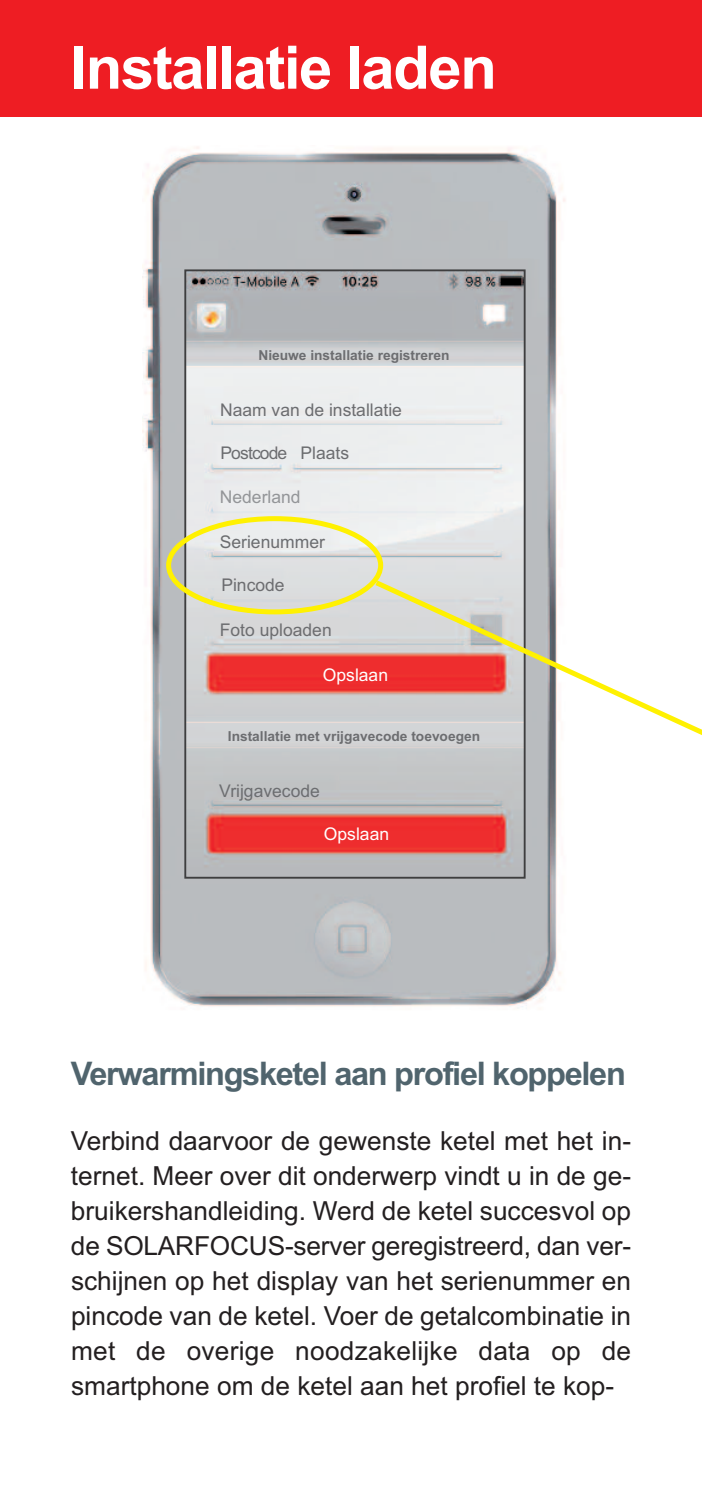
<style>
.page{position:relative;width:702px;height:1489px;background:#fff}
.page>*{position:absolute;margin:0;border:0;box-sizing:border-box;transform-origin:0 0}
.t1{font:700 60px "Arial";letter-spacing:-.025em;color:#fff}
.t2{font:700 32.5px "Arial";letter-spacing:-.04em;color:#50646d}
.t3{font:26.25px/35px "Arial";color:#231f20;text-align:justify}
.t4{font:17.5px "Arial";color:#6c6d70}
.t5{font:17.5px "Arial";color:#fff}
.t6{font:17.5px "Arial";letter-spacing:-.05em;color:#6c6d70}
.t7{font:17.5px "Arial";color:#939598}
.t8{font:700 13.75px "Arial";color:#6c6d70}
</style>
<div class="page">
<img style="left:143px;top:146px;width:423px;height:863px">
<div style="left:0;top:0;width:701px;height:116px;background:#ee1d23"></div>
<img style="left:187px;top:272px;width:335px;height:603px">
<div style="left:184px;top:269px;width:341px;height:609px;border:2px solid #3e3e3f"></div>
<svg style="left:166px;top:516px;width:217px;height:98px;background:#dfdfc5"></svg>
<svg style="left:370px;top:576px;width:332px;height:267px"></svg>
<h1 class="t1" style="left:70px;top:33px;width:428px">Installatie laden</h1>
<p class="t8" style="left:258px;top:347px;width:193px">Nieuwe installatie registreren</p>
<p class="t4" style="left:220px;top:399px;width:183px">Naam van de installatie</p>
<p class="t6" style="left:220px;top:443px;width:130px">Postcode Plaats</p>
<p class="t7" style="left:220px;top:487px;width:82px">Nederland</p>
<p class="t4" style="left:220px;top:532px;width:107px">Serienummer</p>
<p class="t4" style="left:221px;top:575px;width:65px">Pincode</p>
<p class="t4" style="left:220px;top:619px;width:113px">Foto uploaden</p>
<p class="t5" style="left:323px;top:664px;width:67px">Opslaan</p>
<p class="t8" style="left:228px;top:727px;width:254px">Installatie met vrijgavecode toevoegen</p>
<p class="t4" style="left:219px;top:780px;width:102px">Vrijgavecode</p>
<p class="t5" style="left:324px;top:824px;width:67px">Opslaan</p>
<p class="t2" style="left:71px;top:1054px;width:556px">Verwarmingsketel aan profiel koppelen</p>
<p class="t3" style="left:71px;top:1123px;width:562px">Verbind daarvoor de gewenste ketel met het in&shy;ternet. Meer over dit onderwerp vindt u in de ge&shy;bruikershandleiding. Werd de ketel succesvol op de SOLARFOCUS-server geregistreerd, dan ver&shy;schijnen op het display van het serienummer en pincode van de ketel. Voer de getalcombinatie in met de overige noodzakelijke data op de smartphone om de ketel aan het profiel te kop-</p>
</div>
